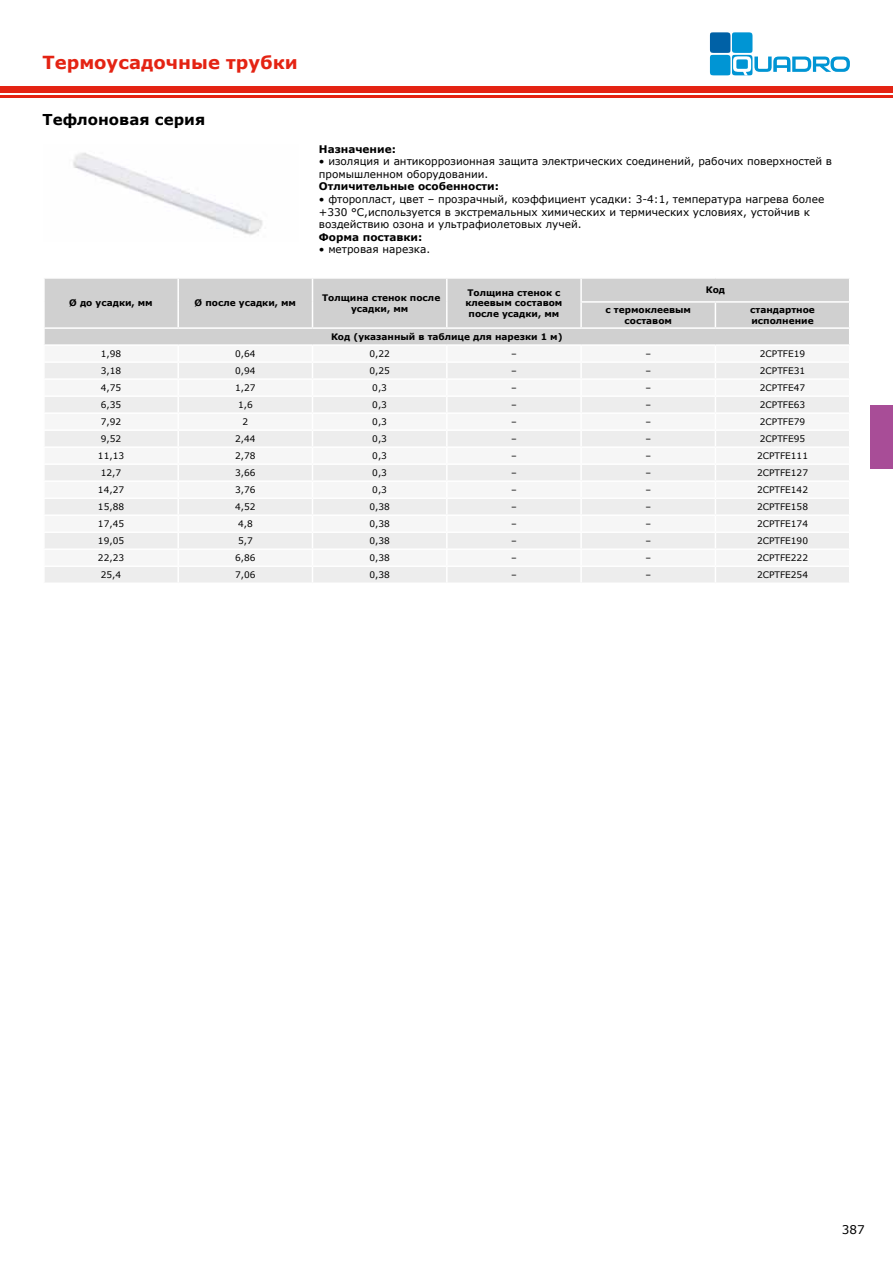
<style>
.page{position:relative;width:893px;height:1263px;background:#fff}
.page>*{position:absolute;margin:0;border:0;box-sizing:border-box;transform-origin:0 0}
.t1{font:700 18px "Verdana";color:#e42313}
.t2{font:700 15px "Verdana";color:#000}
.t3{font:12px "Verdana";color:#000}
.t4{font:10.5px/12.6px "Verdana";color:#000}
.t5{font:700 10.5px "Verdana";color:#000}
.t6{font:9px "Verdana";color:#000}
.t7{font:700 9px/10.8px "Verdana";color:#000;text-align:center}
</style>
<div class="page">
<svg style="left:0;top:86px;width:3px;height:12px"></svg>
<div style="left:3px;top:86px;width:890px;height:6px;background:#e42313"></div>
<hr style="left:3px;top:95px;width:890px;height:3px;background:#e42313">
<svg style="left:710px;top:32px;width:140px;height:43px"></svg>
<div style="left:871px;top:405px;width:22px;height:63px;background:#a84d97"></div>
<div style="left:45px;top:279px;width:267px;height:65px;background:#d0d0d0"></div>
<svg style="left:45px;top:363px;width:267px;height:219px;fill:#ededed"></svg>
<hr style="left:177px;top:279px;width:2px;height:23px;background:#fff">
<hr style="left:177px;top:302px;width:2px;height:25px;background:#fff">
<hr style="left:43px;top:378px;width:135px;height:2px;background:#fff">
<hr style="left:178px;top:378px;width:134px;height:2px;background:#fff">
<hr style="left:43px;top:395px;width:135px;height:2px;background:#fff">
<hr style="left:178px;top:395px;width:134px;height:2px;background:#fff">
<hr style="left:43px;top:412px;width:135px;height:2px;background:#fff">
<hr style="left:178px;top:412px;width:134px;height:2px;background:#fff">
<hr style="left:43px;top:429px;width:135px;height:2px;background:#fff">
<hr style="left:178px;top:429px;width:134px;height:2px;background:#fff">
<hr style="left:43px;top:446px;width:135px;height:2px;background:#fff">
<hr style="left:178px;top:446px;width:134px;height:2px;background:#fff">
<hr style="left:43px;top:463px;width:135px;height:2px;background:#fff">
<hr style="left:178px;top:463px;width:134px;height:2px;background:#fff">
<hr style="left:43px;top:480px;width:135px;height:2px;background:#fff">
<hr style="left:178px;top:480px;width:134px;height:2px;background:#fff">
<hr style="left:43px;top:497px;width:135px;height:2px;background:#fff">
<hr style="left:178px;top:497px;width:134px;height:2px;background:#fff">
<svg style="left:177px;top:363px;width:2px;height:219px"></svg>
<svg style="left:312px;top:278px;width:537px;height:304px"></svg>
<svg style="left:44px;top:329px;width:1px;height:16px"></svg>
<hr style="left:43px;top:327px;width:135px;height:2px;background:#fff">
<hr style="left:178px;top:327px;width:134px;height:2px;background:#fff">
<hr style="left:312px;top:327px;width:135px;height:2px;background:#fff">
<hr style="left:447px;top:327px;width:134px;height:2px;background:#fff">
<hr style="left:581px;top:327px;width:134px;height:2px;background:#fff">
<hr style="left:715px;top:327px;width:135px;height:2px;background:#fff">
<hr style="left:43px;top:514px;width:135px;height:2px;background:#fff">
<hr style="left:43px;top:531px;width:135px;height:2px;background:#fff">
<hr style="left:43px;top:548px;width:135px;height:2px;background:#fff">
<hr style="left:43px;top:565px;width:135px;height:2px;background:#fff">
<hr style="left:178px;top:514px;width:134px;height:2px;background:#fff">
<hr style="left:178px;top:531px;width:134px;height:2px;background:#fff">
<hr style="left:178px;top:548px;width:134px;height:2px;background:#fff">
<hr style="left:178px;top:565px;width:134px;height:2px;background:#fff">
<hr style="left:312px;top:514px;width:135px;height:2px;background:#fff">
<hr style="left:312px;top:531px;width:135px;height:2px;background:#fff">
<hr style="left:312px;top:548px;width:135px;height:2px;background:#fff">
<hr style="left:312px;top:565px;width:135px;height:2px;background:#fff">
<hr style="left:447px;top:514px;width:134px;height:2px;background:#fff">
<hr style="left:447px;top:531px;width:134px;height:2px;background:#fff">
<hr style="left:447px;top:548px;width:134px;height:2px;background:#fff">
<hr style="left:447px;top:565px;width:134px;height:2px;background:#fff">
<hr style="left:581px;top:514px;width:134px;height:2px;background:#fff">
<hr style="left:581px;top:531px;width:134px;height:2px;background:#fff">
<hr style="left:581px;top:548px;width:134px;height:2px;background:#fff">
<hr style="left:581px;top:565px;width:134px;height:2px;background:#fff">
<hr style="left:715px;top:514px;width:135px;height:2px;background:#fff">
<hr style="left:715px;top:531px;width:135px;height:2px;background:#fff">
<hr style="left:715px;top:548px;width:135px;height:2px;background:#fff">
<hr style="left:715px;top:565px;width:135px;height:2px;background:#fff">
<img style="left:73px;top:153px;width:190px;height:82px">
<h1 class="t1" style="left:43px;top:50px;width:257px">Термоусадочные трубки</h1>
<h2 class="t2" style="left:43px;top:109px;width:164px">Тефлоновая серия</h2>
<p class="t5" style="left:319px;top:141px;width:79px">Назначение:</p>
<p class="t4" style="left:319px;top:155px;width:515px">• изоляция и антикоррозионная защита электрических соединений, рабочих поверхностей в промышленном оборудовании.</p>
<p class="t5" style="left:319px;top:179px;width:182px">Отличительные особенности:</p>
<p class="t4" style="left:319px;top:193px;width:507px">• фторопласт, цвет – прозрачный, коэффициент усадки: 3-4:1, температура нагрева более +330 °С,используется в экстремальных химических и термических условиях, устойчив к воздействию озона и ультрафиолетовых лучей.</p>
<p class="t5" style="left:319px;top:230px;width:105px">Форма поставки:</p>
<p class="t4" style="left:319px;top:243px;width:113px">• метровая нарезка.</p>
<p class="t7" style="left:69px;top:298px;width:85px">Ø до усадки, мм</p>
<p class="t7" style="left:195px;top:298px;width:103px">Ø после усадки, мм</p>
<p class="t7" style="left:322px;top:292px;width:120px">Толщина стенок после усадки, мм</p>
<p class="t7" style="left:465px;top:287px;width:98px">Толщина стенок с клеевым составом после усадки, мм</p>
<p class="t7" style="left:706px;top:284px;width:21px">Код</p>
<p class="t7" style="left:605px;top:304px;width:87px">с термоклеевым составом</p>
<p class="t7" style="left:750px;top:304px;width:66px;text-align:left">стандартное исполнение</p>
<p class="t7" style="left:331px;top:331px;width:233px">Код (указанный в таблице для нарезки 1 м)</p>
<p class="t6" style="left:101px;top:348px;width:22px">1,98</p>
<p class="t6" style="left:235px;top:348px;width:22px">0,64</p>
<p class="t6" style="left:369px;top:348px;width:22px">0,22</p>
<p class="t6" style="left:511px;top:348px;width:7px">–</p>
<p class="t6" style="left:645px;top:348px;width:7px">–</p>
<p class="t6" style="left:760px;top:348px;width:47px">2CPTFE19</p>
<p class="t6" style="left:101px;top:365px;width:22px">3,18</p>
<p class="t6" style="left:235px;top:365px;width:22px">0,94</p>
<p class="t6" style="left:369px;top:365px;width:22px">0,25</p>
<p class="t6" style="left:511px;top:365px;width:7px">–</p>
<p class="t6" style="left:645px;top:365px;width:7px">–</p>
<p class="t6" style="left:760px;top:365px;width:47px">2CPTFE31</p>
<p class="t6" style="left:101px;top:382px;width:22px">4,75</p>
<p class="t6" style="left:235px;top:382px;width:22px">1,27</p>
<p class="t6" style="left:372px;top:382px;width:16px">0,3</p>
<p class="t6" style="left:511px;top:382px;width:7px">–</p>
<p class="t6" style="left:645px;top:382px;width:7px">–</p>
<p class="t6" style="left:760px;top:382px;width:47px">2CPTFE47</p>
<p class="t6" style="left:101px;top:399px;width:22px">6,35</p>
<p class="t6" style="left:238px;top:399px;width:16px">1,6</p>
<p class="t6" style="left:372px;top:399px;width:16px">0,3</p>
<p class="t6" style="left:511px;top:399px;width:7px">–</p>
<p class="t6" style="left:645px;top:399px;width:7px">–</p>
<p class="t6" style="left:760px;top:399px;width:47px">2CPTFE63</p>
<p class="t6" style="left:101px;top:416px;width:22px">7,92</p>
<p class="t6" style="left:242px;top:416px;width:7px">2</p>
<p class="t6" style="left:372px;top:416px;width:16px">0,3</p>
<p class="t6" style="left:511px;top:416px;width:7px">–</p>
<p class="t6" style="left:645px;top:416px;width:7px">–</p>
<p class="t6" style="left:760px;top:416px;width:47px">2CPTFE79</p>
<p class="t6" style="left:101px;top:433px;width:22px">9,52</p>
<p class="t6" style="left:235px;top:433px;width:22px">2,44</p>
<p class="t6" style="left:372px;top:433px;width:16px">0,3</p>
<p class="t6" style="left:511px;top:433px;width:7px">–</p>
<p class="t6" style="left:645px;top:433px;width:7px">–</p>
<p class="t6" style="left:760px;top:433px;width:47px">2CPTFE95</p>
<p class="t6" style="left:98px;top:450px;width:28px">11,13</p>
<p class="t6" style="left:235px;top:450px;width:22px">2,78</p>
<p class="t6" style="left:372px;top:450px;width:16px">0,3</p>
<p class="t6" style="left:511px;top:450px;width:7px">–</p>
<p class="t6" style="left:645px;top:450px;width:7px">–</p>
<p class="t6" style="left:757px;top:450px;width:53px">2CPTFE111</p>
<p class="t6" style="left:101px;top:467px;width:22px">12,7</p>
<p class="t6" style="left:235px;top:467px;width:22px">3,66</p>
<p class="t6" style="left:372px;top:467px;width:16px">0,3</p>
<p class="t6" style="left:511px;top:467px;width:7px">–</p>
<p class="t6" style="left:645px;top:467px;width:7px">–</p>
<p class="t6" style="left:757px;top:467px;width:53px">2CPTFE127</p>
<p class="t6" style="left:98px;top:484px;width:28px">14,27</p>
<p class="t6" style="left:235px;top:484px;width:22px">3,76</p>
<p class="t6" style="left:372px;top:484px;width:16px">0,3</p>
<p class="t6" style="left:511px;top:484px;width:7px">–</p>
<p class="t6" style="left:645px;top:484px;width:7px">–</p>
<p class="t6" style="left:757px;top:484px;width:53px">2CPTFE142</p>
<p class="t6" style="left:98px;top:501px;width:28px">15,88</p>
<p class="t6" style="left:235px;top:501px;width:22px">4,52</p>
<p class="t6" style="left:369px;top:501px;width:22px">0,38</p>
<p class="t6" style="left:511px;top:501px;width:7px">–</p>
<p class="t6" style="left:645px;top:501px;width:7px">–</p>
<p class="t6" style="left:757px;top:501px;width:53px">2CPTFE158</p>
<p class="t6" style="left:98px;top:518px;width:28px">17,45</p>
<p class="t6" style="left:238px;top:518px;width:16px">4,8</p>
<p class="t6" style="left:369px;top:518px;width:22px">0,38</p>
<p class="t6" style="left:511px;top:518px;width:7px">–</p>
<p class="t6" style="left:645px;top:518px;width:7px">–</p>
<p class="t6" style="left:757px;top:518px;width:53px">2CPTFE174</p>
<p class="t6" style="left:98px;top:535px;width:28px">19,05</p>
<p class="t6" style="left:238px;top:535px;width:16px">5,7</p>
<p class="t6" style="left:369px;top:535px;width:22px">0,38</p>
<p class="t6" style="left:511px;top:535px;width:7px">–</p>
<p class="t6" style="left:645px;top:535px;width:7px">–</p>
<p class="t6" style="left:757px;top:535px;width:53px">2CPTFE190</p>
<p class="t6" style="left:98px;top:552px;width:28px">22,23</p>
<p class="t6" style="left:235px;top:552px;width:22px">6,86</p>
<p class="t6" style="left:369px;top:552px;width:22px">0,38</p>
<p class="t6" style="left:511px;top:552px;width:7px">–</p>
<p class="t6" style="left:645px;top:552px;width:7px">–</p>
<p class="t6" style="left:757px;top:552px;width:53px">2CPTFE222</p>
<p class="t6" style="left:101px;top:569px;width:22px">25,4</p>
<p class="t6" style="left:235px;top:569px;width:22px">7,06</p>
<p class="t6" style="left:369px;top:569px;width:22px">0,38</p>
<p class="t6" style="left:511px;top:569px;width:7px">–</p>
<p class="t6" style="left:645px;top:569px;width:7px">–</p>
<p class="t6" style="left:757px;top:569px;width:53px">2CPTFE254</p>
<h3 class="t3" style="left:842px;top:1221px;width:24px">387</h3>
</div>
